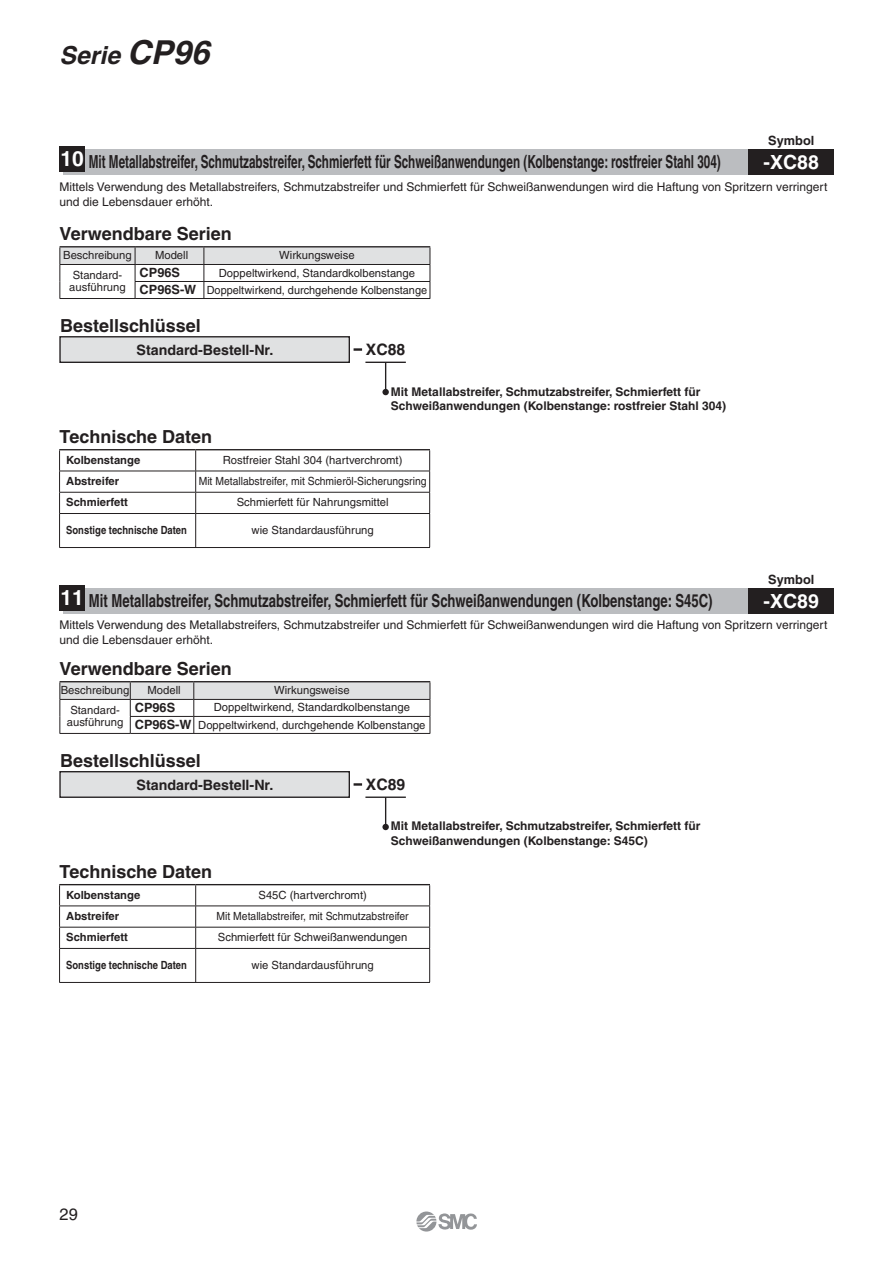
<style>
.page{position:relative;width:893px;height:1263px;background:#fff}
.page>*{position:absolute;margin:0;border:0;box-sizing:border-box;transform-origin:0 0}
.t1{font:italic 700 24.75px "Helvetica";color:#231f20}
.t2{font:700 19.5px "Helvetica";color:#fff}
.t3{font:700 18px "Helvetica";color:#231f20;scale:.65 1}
.t4{font:700 18px "Helvetica";color:#231f20}
.t5{font:700 18px "Helvetica";color:#231f20;scale:.73 1}
.t6{font:16.5px "Helvetica";color:#231f20}
.t7{font:700 15.75px "Helvetica";color:#231f20}
.t8{font:700 14.25px "Helvetica";color:#231f20}
.t9{font:700 12.75px "Helvetica";color:#231f20}
.t10{font:12px/15px "Helvetica";color:#231f20}
.t11{font:700 12px/14.4px "Helvetica";color:#231f20}
.t12{font:11.25px/12px "Helvetica";color:#231f20;text-align:center}
.t13{font:11.25px "Helvetica";color:#231f20;scale:.92 1}
.t14{font:700 11.25px "Helvetica";color:#231f20}
.t15{font:700 11.25px "Helvetica";color:#231f20;scale:.84 1}
.s1{font-size:33px}
.s2{font-size:21px;color:#fff}
.s3{font-weight:700;font-size:12.75px}
</style>
<div class="page">
<div style="left:64px;top:588px;width:769px;height:26px;background:#bbbdc0"></div>
<div style="left:748px;top:588px;width:85px;height:26px;background:#231f20"></div>
<div style="left:60px;top:585px;width:25px;height:25px;background:#231f20"></div>
<div style="left:60px;top:337px;width:289px;height:25px;background:#e0e1e2"></div>
<div style="left:59px;top:336px;width:291px;height:27px;border:1px solid #231f20"></div>
<div style="left:60px;top:772px;width:289px;height:25px;background:#e0e1e2"></div>
<div style="left:59px;top:771px;width:291px;height:27px;border:1px solid #231f20"></div>
<hr style="left:365px;top:362px;width:41px;height:1px;background:#231f20">
<hr style="left:365px;top:797px;width:41px;height:1px;background:#231f20">
<hr style="left:385px;top:362px;width:1px;height:30px;background:#231f20">
<hr style="left:385px;top:797px;width:1px;height:30px;background:#231f20">
<svg style="left:353px;top:348px;width:9px;height:3px"></svg>
<svg style="left:353px;top:783px;width:9px;height:3px"></svg>
<div style="left:382px;top:389px;width:7px;height:6px;background:#231f20;border-radius:50%"></div>
<div style="left:382px;top:824px;width:7px;height:6px;background:#231f20;border-radius:50%"></div>
<div style="left:64px;top:149px;width:769px;height:25px;background:#bbbdc0"></div>
<div style="left:748px;top:149px;width:85px;height:25px;background:#231f20"></div>
<div style="left:60px;top:146px;width:25px;height:25px;background:#231f20"></div>
<hr style="left:60px;top:298px;width:75px;height:1px;background:#231f20">
<hr style="left:60px;top:246px;width:75px;height:1px;background:#231f20">
<hr style="left:135px;top:246px;width:69px;height:1px;background:#231f20">
<hr style="left:204px;top:246px;width:226px;height:1px;background:#231f20">
<hr style="left:135px;top:298px;width:295px;height:1px;background:#231f20">
<svg style="left:60px;top:247px;width:370px;height:51px"></svg>
<hr style="left:60px;top:733px;width:70px;height:1px;background:#231f20">
<hr style="left:60px;top:681px;width:70px;height:1px;background:#231f20">
<hr style="left:130px;top:681px;width:64px;height:1px;background:#231f20">
<hr style="left:194px;top:681px;width:236px;height:1px;background:#231f20">
<hr style="left:130px;top:733px;width:300px;height:1px;background:#231f20">
<svg style="left:60px;top:682px;width:370px;height:51px"></svg>
<hr style="left:59px;top:449px;width:137px;height:1px;background:#231f20">
<hr style="left:59px;top:471px;width:137px;height:1px;background:#231f20">
<hr style="left:59px;top:492px;width:137px;height:1px;background:#231f20">
<hr style="left:59px;top:513px;width:137px;height:1px;background:#231f20">
<hr style="left:196px;top:449px;width:234px;height:1px;background:#231f20">
<hr style="left:196px;top:471px;width:234px;height:1px;background:#231f20">
<hr style="left:196px;top:492px;width:234px;height:1px;background:#231f20">
<hr style="left:196px;top:513px;width:234px;height:1px;background:#231f20">
<svg style="left:59px;top:450px;width:1px;height:63px"></svg>
<hr style="left:59px;top:514px;width:1px;height:33px;background:#231f20">
<svg style="left:195px;top:450px;width:1px;height:63px"></svg>
<hr style="left:195px;top:514px;width:1px;height:33px;background:#231f20">
<svg style="left:429px;top:450px;width:1px;height:63px"></svg>
<hr style="left:429px;top:514px;width:1px;height:33px;background:#231f20">
<hr style="left:59px;top:547px;width:371px;height:1px;background:#231f20">
<hr style="left:59px;top:884px;width:137px;height:1px;background:#231f20">
<hr style="left:59px;top:906px;width:137px;height:1px;background:#231f20">
<hr style="left:59px;top:927px;width:137px;height:1px;background:#231f20">
<hr style="left:59px;top:948px;width:137px;height:1px;background:#231f20">
<hr style="left:196px;top:884px;width:234px;height:1px;background:#231f20">
<hr style="left:196px;top:906px;width:234px;height:1px;background:#231f20">
<hr style="left:196px;top:927px;width:234px;height:1px;background:#231f20">
<hr style="left:196px;top:948px;width:234px;height:1px;background:#231f20">
<svg style="left:59px;top:885px;width:1px;height:63px"></svg>
<hr style="left:59px;top:949px;width:1px;height:33px;background:#231f20">
<svg style="left:195px;top:885px;width:1px;height:63px"></svg>
<hr style="left:195px;top:949px;width:1px;height:33px;background:#231f20">
<svg style="left:429px;top:885px;width:1px;height:63px"></svg>
<hr style="left:429px;top:949px;width:1px;height:33px;background:#231f20">
<hr style="left:59px;top:982px;width:371px;height:1px;background:#231f20">
<svg style="left:416px;top:1212px;width:61px;height:20px"></svg>
<h1 class="t1" style="left:60px;top:46px;width:151px">Serie <span class="s1">CP96</span></h1>
<p class="t9" style="left:768px;top:136px;width:48px">Symbol</p>
<h3 class="t3" style="left:61px;top:155px;width:1017px"><span class="s2">10</span> Mit Metallabstreifer, Schmutzabstreifer, Schmierfett für Schweißanwendungen (Kolbenstange: rostfreier Stahl 304)</h3>
<h2 class="t2" style="left:763px;top:155px;width:57px">-XC88</h2>
<p class="t10" style="left:60px;top:180px;width:769px">Mittels Verwendung des Metallabstreifers, Schmutzabstreifer und Schmierfett für Schweißanwendungen wird die Haftung von Spritzern verringert und die Lebensdauer erhöht.</p>
<h3 class="t4" style="left:60px;top:227px;width:174px">Verwendbare Serien</h3>
<p class="t12" style="left:63px;top:251px;width:70px">Beschreibung</p>
<p class="t12" style="left:155px;top:251px;width:35px">Modell</p>
<p class="t12" style="left:279px;top:251px;width:77px">Wirkungsweise</p>
<p class="t12" style="left:69px;top:270px;width:58px">Standard&shy;ausführung</p>
<p class="t9" style="left:140px;top:268px;width:42px">CP96S</p>
<p class="t12" style="left:140px;top:265px;width:289px;line-height:17px;text-align:left;text-indent:79px">Doppeltwirkend, Standardkolbenstange<br><span class="s3">CP96S-W</span> Doppeltwirkend, durchgehende Kolbenstange</p>
<h3 class="t4" style="left:60px;top:319px;width:142px">Bestellschlüssel</h3>
<p class="t8" style="left:137px;top:345px;width:138px">Standard-Bestell-Nr.</p>
<h3 class="t4" style="left:60px;top:430px;width:154px">Technische Daten</h3>
<h3 class="t7" style="left:366px;top:344px;width:41px">XC88</h3>
<p class="t11" style="left:391px;top:385px;width:337px">Mit Metallabstreifer, Schmutzabstreifer, Schmierfett für<br>Schweißanwendungen (Kolbenstange: rostfreier Stahl 304)</p>
<p class="t14" style="left:66px;top:456px;width:76px">Kolbenstange</p>
<p class="t12" style="left:223px;top:455px;width:181px">Rostfreier Stahl 304 (hartverchromt)</p>
<p class="t14" style="left:66px;top:477px;width:55px">Abstreifer</p>
<p class="t13" style="left:199px;top:477px;width:249px">Mit Metallabstreifer, mit Schmieröl-Sicherungsring</p>
<p class="t14" style="left:66px;top:498px;width:63px">Schmierfett</p>
<p class="t12" style="left:237px;top:498px;width:153px">Schmierfett für Nahrungsmittel</p>
<p class="t15" style="left:66px;top:526px;width:145px">Sonstige technische Daten</p>
<p class="t12" style="left:251px;top:525px;width:124px">wie Standardausführung</p>
<p class="t9" style="left:768px;top:575px;width:48px">Symbol</p>
<h3 class="t5" style="left:61px;top:595px;width:894px"><span class="s2">11</span> Mit Metallabstreifer, Schmutzabstreifer, Schmierfett für Schweißanwendungen (Kolbenstange: S45C)</h3>
<h2 class="t2" style="left:763px;top:594px;width:57px">-XC89</h2>
<p class="t10" style="left:60px;top:618px;width:769px">Mittels Verwendung des Metallabstreifers, Schmutzabstreifer und Schmierfett für Schweißanwendungen wird die Haftung von Spritzern verringert und die Lebensdauer erhöht.</p>
<h3 class="t4" style="left:60px;top:662px;width:174px">Verwendbare Serien</h3>
<p class="t12" style="left:61px;top:685px;width:70px">Beschreibung</p>
<p class="t12" style="left:148px;top:685px;width:35px">Modell</p>
<p class="t12" style="left:274px;top:685px;width:77px">Wirkungsweise</p>
<p class="t12" style="left:67px;top:705px;width:58px">Standard&shy;ausführung</p>
<p class="t9" style="left:135px;top:703px;width:42px">CP96S</p>
<p class="t12" style="left:135px;top:700px;width:292px;line-height:17px;text-align:left;text-indent:79px">Doppeltwirkend, Standardkolbenstange<br><span class="s3">CP96S-W</span> Doppeltwirkend, durchgehende Kolbenstange</p>
<h3 class="t4" style="left:60px;top:754px;width:142px">Bestellschlüssel</h3>
<p class="t8" style="left:137px;top:780px;width:138px">Standard-Bestell-Nr.</p>
<h3 class="t4" style="left:60px;top:865px;width:154px">Technische Daten</h3>
<h3 class="t7" style="left:366px;top:779px;width:41px">XC89</h3>
<p class="t11" style="left:391px;top:820px;width:311px">Mit Metallabstreifer, Schmutzabstreifer, Schmierfett für<br>Schweißanwendungen (Kolbenstange: S45C)</p>
<p class="t14" style="left:66px;top:891px;width:76px">Kolbenstange</p>
<p class="t12" style="left:258px;top:890px;width:110px">S45C (hartverchromt)</p>
<p class="t14" style="left:66px;top:912px;width:55px">Abstreifer</p>
<p class="t13" style="left:217px;top:912px;width:210px">Mit Metallabstreifer, mit Schmutzabstreifer</p>
<p class="t14" style="left:66px;top:933px;width:63px">Schmierfett</p>
<p class="t12" style="left:218px;top:933px;width:191px">Schmierfett für Schweißanwendungen</p>
<p class="t15" style="left:66px;top:961px;width:145px">Sonstige technische Daten</p>
<p class="t12" style="left:251px;top:960px;width:124px">wie Standardausführung</p>
<h3 class="t6" style="left:60px;top:1208px;width:20px">29</h3>
</div>
